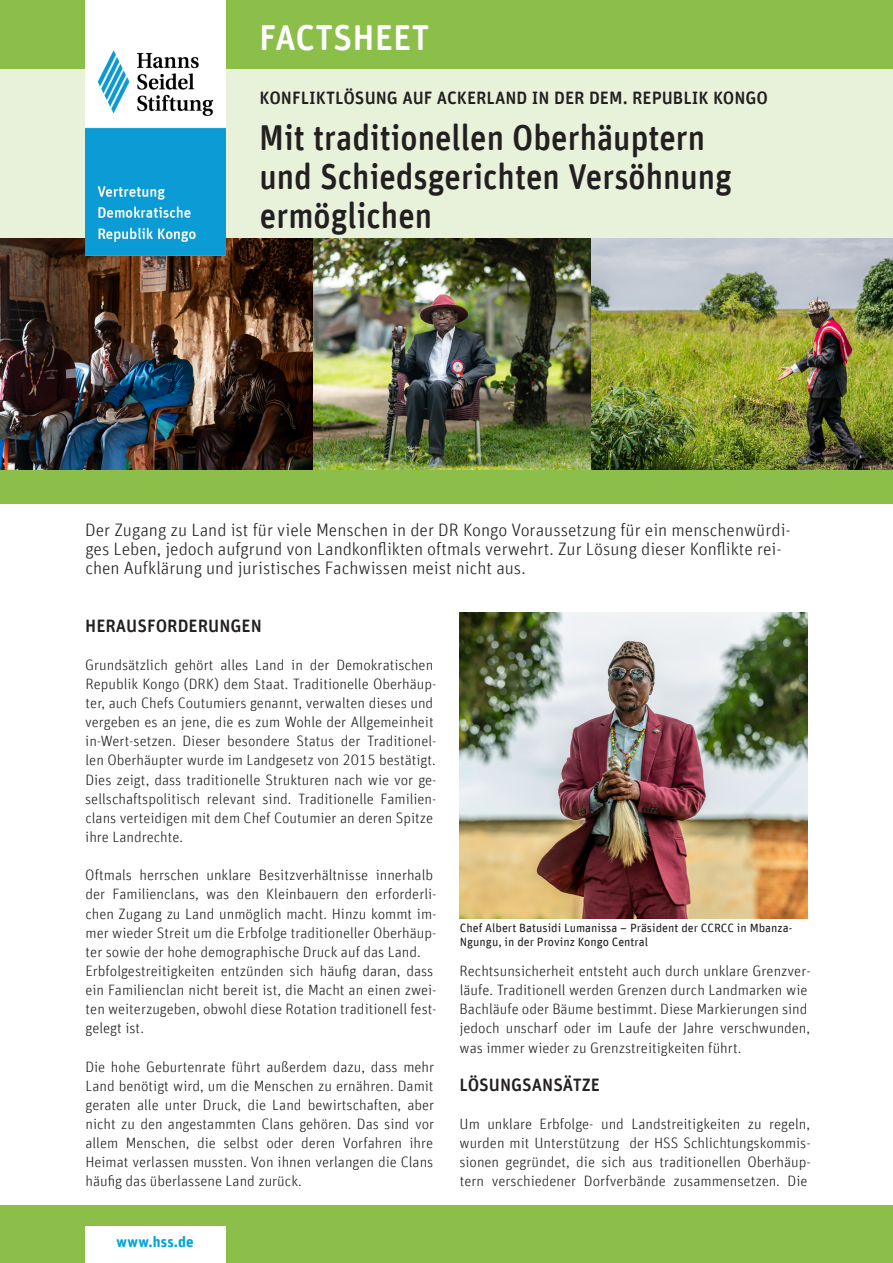
<style>
.page{position:relative;width:893px;height:1263px;background:#fff}
.page>*{position:absolute;margin:0;border:0;box-sizing:border-box;transform-origin:0 0}
.Head_FS{font:500 36px "Unit Rounded Offc";color:#231f20;scale:.92 1}
.Head_FS-2{font:500 36px "Unit Rounded Offc";color:#fff}
.Vorspann_FS{font:300 18px/19.2px "Unit Rounded Offc";color:#231f20}
.Overline_FS{font:500 18px "Unit Rounded Offc";color:#231f20}
.Sudhead_FS{font:500 18px "Unit Rounded Offc";color:#231f20}
.Copy_Light_10-13_FS{font:300 15px/19.2px "Unit Rounded Offc";color:#231f20}
.t1{font:700 15px "Unit Rounded Offc";letter-spacing:.005em;color:#00a6db}
.BU_FS{font:12px/13.5px "Unit Rounded Offc";color:#231f20}
</style>
<div class="page">
<div style="left:0;top:68px;width:893px;height:170px;background:#e8f2db"></div>
<div style="left:0;top:470px;width:893px;height:34px;background:#8cbf49"></div>
<div style="left:0;top:0;width:893px;height:68px;background:#8cbf49"></div>
<div style="left:0;top:1205px;width:893px;height:58px;background:#8cbf49"></div>
<img style="left:313px;top:238px;width:278px;height:232px">
<img style="left:591px;top:238px;width:302px;height:232px">
<img style="left:0;top:238px;width:313px;height:232px">
<img style="left:459px;top:612px;width:349px;height:306px">
<img style="left:85px;top:0;width:140px;height:255px">
<div style="left:85px;top:1227px;width:140px;height:36px;background:#fff"></div>
<p class="Head_FS-2" style="left:259px;top:16px;width:172px">FACTSHEET</p>
<p class="Overline_FS" style="left:260px;top:87px;width:510px">KONFLIKTLÖSUNG AUF ACKERLAND IN DER DEM. REPUBLIK KONGO</p>
<p class="Head_FS" style="left:259px;top:116px;width:486px">Mit traditionellen Oberhäuptern</p>
<p class="Head_FS" style="left:259px;top:155px;width:515px">und Schiedsgerichten Versöhnung</p>
<p class="Head_FS" style="left:260px;top:194px;width:189px">ermöglichen</p>
<p class="Vorspann_FS" style="left:85px;top:520px;width:707px">Der Zugang zu Land ist für viele Menschen in der DR Kongo Voraussetzung für ein menschenwürdi&shy;ges Leben, jedoch aufgrund von Landkonflikten oftmals verwehrt. Zur Lösung dieser Konflikte rei&shy;chen Aufklärung und juristisches Fachwissen meist nicht aus.</p>
<p class="Sudhead_FS" style="left:85px;top:614px;width:178px">HERAUSFORDERUNGEN</p>
<p class="Copy_Light_10-13_FS" style="left:85px;top:655px;width:353px">Grundsätzlich gehört alles Land in der Demokratischen Republik Kongo (DRK) dem Staat. Traditionelle Oberhäup&shy;ter, auch Chefs Coutumiers genannt, verwalten dieses und vergeben es an jene, die es zum Wohle der Allgemeinheit in-Wert-setzen. Dieser besondere Status der Traditionel&shy;len Oberhäupter wurde im Landgesetz von 2015 bestätigt.<br>Dies zeigt, dass traditionelle Strukturen nach wie vor ge&shy;sellschaftspolitisch relevant sind. Traditionelle Familien&shy;clans verteidigen mit dem Chef Coutumier an deren Spitze ihre Landrechte.</p>
<p class="Copy_Light_10-13_FS" style="left:85px;top:866px;width:353px">Oftmals herrschen unklare Besitzverhältnisse innerhalb der Familienclans, was den Kleinbauern den erforderli&shy;chen Zugang zu Land unmöglich macht. Hinzu kommt im&shy;mer wieder Streit um die Erbfolge traditioneller Oberhäup&shy;ter sowie der hohe demographische Druck auf das Land.</p>
<p class="Copy_Light_10-13_FS" style="left:85px;top:961px;width:353px">Erbfolgestreitigkeiten entzünden sich häufig daran, dass ein Familienclan nicht bereit ist, die Macht an einen zwei&shy;ten weiterzugeben, obwohl diese Rotation traditionell fest&shy;gelegt ist.</p>
<p class="Copy_Light_10-13_FS" style="left:85px;top:1057px;width:350px;text-align:justify">Die hohe Geburtenrate führt außerdem dazu, dass mehr Land benötigt wird, um die Menschen zu ernähren. Damit geraten alle unter Druck, die Land bewirtschaften, aber nicht zu den angestammten Clans gehören. Das sind vor allem Menschen, die selbst oder deren Vorfahren ihre Heimat verlassen mussten. Von ihnen verlangen die Clans häufig das überlassene Land zurück.</p>
<p class="t1" style="left:117px;top:1232px;width:79px">www.hss.de</p>
<p class="BU_FS" style="left:460px;top:921px;width:334px">Chef Albert Batusidi Lumanissa – Präsident der CCRCC in Mbanza-<br>Ngungu, in der Provinz Kongo Central</p>
<p class="Copy_Light_10-13_FS" style="left:459px;top:961px;width:353px">Rechtsunsicherheit entsteht auch durch unklare Grenzver&shy;läufe. Traditionell werden Grenzen durch Landmarken wie Bachläufe oder Bäume bestimmt. Diese Markierungen sind jedoch unscharf oder im Laufe der Jahre verschwunden, was immer wieder zu Grenzstreitigkeiten führt.</p>
<p class="Sudhead_FS" style="left:459px;top:1074px;width:142px">LÖSUNGSANSÄTZE</p>
<p class="Copy_Light_10-13_FS" style="left:459px;top:1114px;width:353px;text-align:justify">Um unklare Erbfolge- und Landstreitigkeiten zu regeln, wurden mit Unterstützung der HSS Schlichtungskommis&shy;sionen gegründet, die sich aus traditionellen Oberhäup&shy;tern verschiedener Dorfverbände zusammensetzen. Die</p>
</div>
